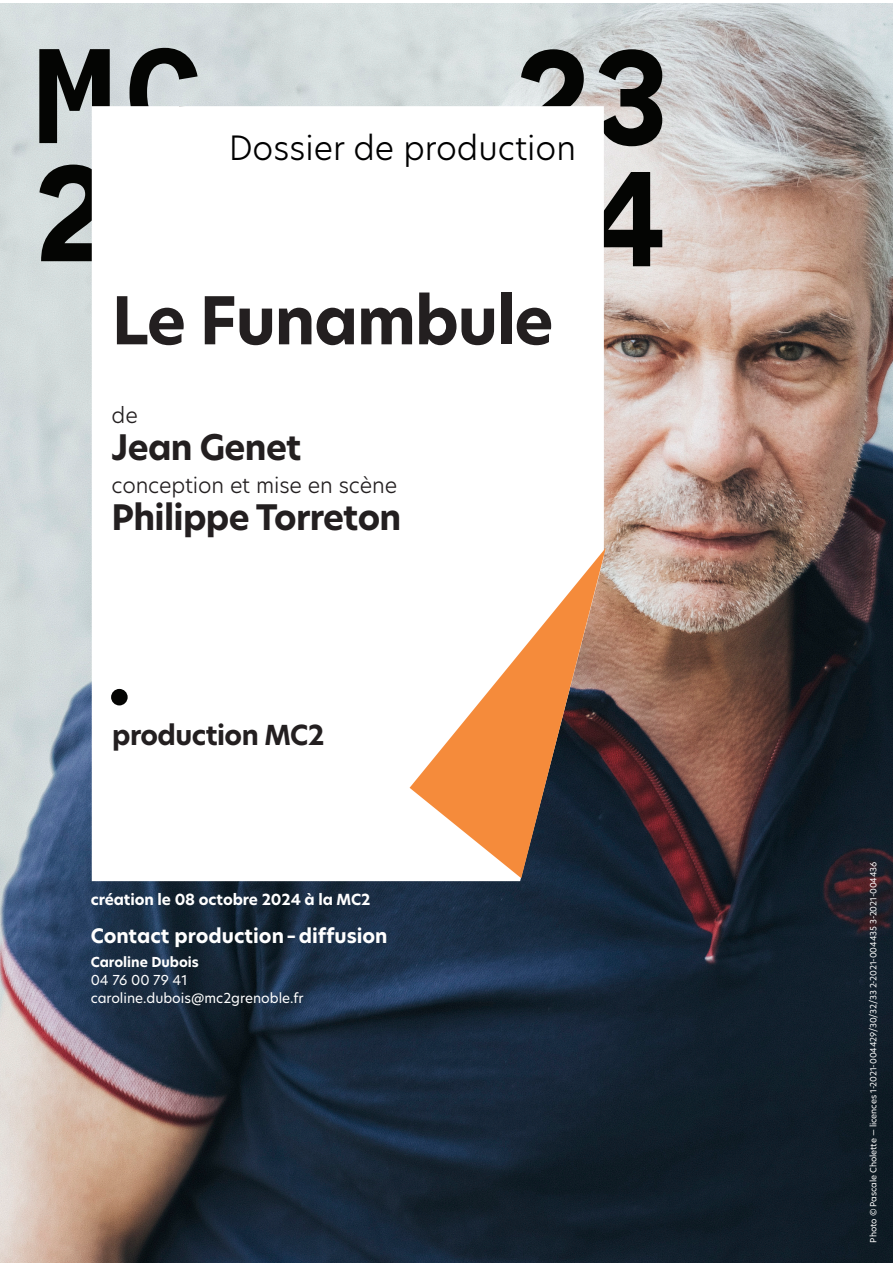
<style>
.page{position:relative;width:893px;height:1263px;background:#fff}
.page>*{position:absolute;margin:0;border:0;box-sizing:border-box;transform-origin:0 0}
.Titre{font:700 64.5px "New Hero";letter-spacing:-.02em;color:#231f20}
.Texte-courant{font:700 34.5px "New Hero";letter-spacing:-.02em;color:#231f20}
.Texte_base{font:300 33px "New Hero";color:#000001}
.Texte-courant-2{font:700 27px "New Hero";letter-spacing:-.02em;color:#231f20}
.Texte-courant-3{font:300 21.3px "New Hero";letter-spacing:-.005em;color:#231f20}
.TITRE-petit-A4{font:700 19.5px "New Hero";color:#fff}
.Texte-courant-4{font:700 15px "New Hero";letter-spacing:-.005em;color:#fff}
.TEXTE-Courant-A4{font:13.5px "New Hero";color:#fff}
.TEXTE-Courant-A4-2{font:700 13.5px "New Hero";color:#fff}
.t1{font:8.55px "New Hero";letter-spacing:-.01em;color:#fff}
</style>
<div class="page">
<img style="left:0;top:3px;width:893px;height:1260px">
<svg style="left:521px;top:49px;width:64px;height:57px;background:#676a69"></svg>
<svg style="left:599px;top:49px;width:63px;height:97px;background:#5b5b59"></svg>
<svg style="left:604px;top:172px;width:58px;height:94px;background:#666462"></svg>
<svg style="left:39px;top:49px;width:71px;height:94px;background:#525655"></svg>
<svg style="left:130px;top:48px;width:68px;height:58px;background:#797e7e"></svg>
<svg style="left:39px;top:165px;width:53px;height:96px;background:#5a5e5d"></svg>
<svg style="left:92px;top:106px;width:512px;height:775px"></svg>
<svg style="left:410px;top:548px;width:196px;height:330px"></svg>
<div style="left:111px;top:689px;width:17px;height:16px;background:#040503;border-radius:50%"></div>
<p class="Texte_base" style="left:229px;top:126px;width:349px">Dossier de production</p>
<p class="Titre" style="left:112px;top:277px;width:443px">Le Funambule</p>
<p class="Texte-courant-3" style="left:112px;top:400px;width:28px">de</p>
<p class="Texte-courant" style="left:112px;top:424px;width:191px">Jean Genet</p>
<p class="Texte-courant-3" style="left:112px;top:470px;width:287px">conception et mise en scène</p>
<p class="Texte-courant" style="left:112px;top:494px;width:291px">Philippe Torreton</p>
<p class="Texte-courant-2" style="left:112px;top:716px;width:214px">production MC2</p>
<p class="Texte-courant-4" style="left:91px;top:890px;width:281px">création le 08 octobre 2024 à la MC2</p>
<p class="TITRE-petit-A4" style="left:91px;top:922px;width:298px">Contact production–diffusion</p>
<p class="TEXTE-Courant-A4-2" style="left:91px;top:953px;width:110px">Caroline Dubois</p>
<p class="TEXTE-Courant-A4" style="left:91px;top:971px;width:98px">04 76 00 79 41</p>
<p class="TEXTE-Courant-A4" style="left:91px;top:989px;width:214px">caroline.dubois@mc2grenoble.fr</p>
<p class="t1" style="left:867px;top:1242px;width:382px;rotate:-90deg">Photo © Pascale Cholette — licences 1-2021-004429/30/32/33 2-2021-004435 3-2021-004436</p>
</div>
